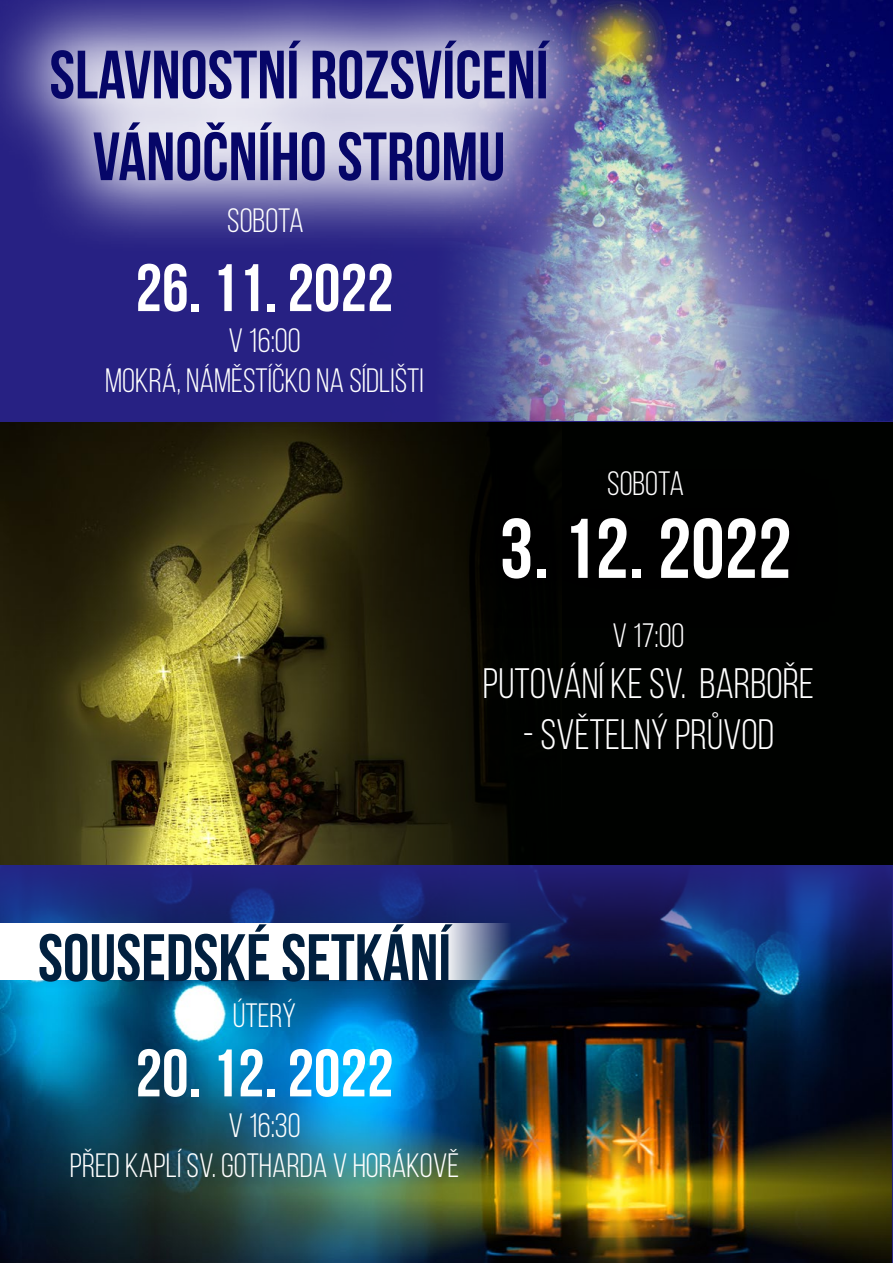
<style>
.page{position:relative;width:893px;height:1263px;background:#fff}
.page>*{position:absolute;margin:0;border:0;box-sizing:border-box;transform-origin:0 0}
.t1{font:700 84.45px "Bebas Neue";color:#fff}
.t2{font:700 68.1px "Bebas Neue";color:#060668}
.t3{font:700 67.05px "Bebas Neue";color:#fff}
.t4{font:700 67.05px "Bebas Neue";color:#01203f}
.t5{font:42.6px "Bebas Neue";color:#fff}
.t6{font:33.75px "Bebas Neue";color:#fff}
</style>
<div class="page">
<div style="left:0;top:0;width:893px;height:422px;background:#272183"></div>
<img style="left:0;top:864px;width:892px;height:399px">
<div style="left:0;top:422px;width:893px;height:442px;background:#000200"></div>
<img style="left:447px;top:0;width:446px;height:421px">
<img style="left:0;top:422px;width:508px;height:442px">
<div style="left:453px;top:469px;width:385px;height:159px;background:#000"></div>
<svg style="left:0;top:924px;width:536px;height:56px"></svg>
<svg style="left:0;top:0;width:621px;height:253px;background:#8886b8"></svg>
<p class="t2" style="left:50px;top:37px;width:501px">SLAVNOSTNÍ ROZSVÍCENÍ</p>
<p class="t2" style="left:93px;top:119px;width:414px">VÁNOČNÍHO STROMU</p>
<p class="t6" style="left:227px;top:203px;width:78px">SOBOTA</p>
<p class="t3" style="left:135px;top:251px;width:260px">26. 11. 2022</p>
<p class="t6" style="left:228px;top:322px;width:74px">V 16:00</p>
<p class="t6" style="left:105px;top:362px;width:320px">MOKRÁ, NÁMĚSTÍČKO NA SÍDLIŠTI</p>
<p class="t6" style="left:607px;top:465px;width:78px">SOBOTA</p>
<p class="t1" style="left:500px;top:502px;width:293px">3. 12. 2022</p>
<p class="t6" style="left:612px;top:617px;width:74px">V 17:00</p>
<p class="t5" style="left:483px;top:660px;width:333px">PUTOVÁNÍ KE SV. BARBOŘE</p>
<p class="t5" style="left:523px;top:711px;width:253px">- SVĚTELNÝ PRŮVOD</p>
<p class="t4" style="left:38px;top:921px;width:415px">SOUSEDSKÉ SETKÁNÍ</p>
<p class="t6" style="left:233px;top:997px;width:65px">ÚTERÝ</p>
<p class="t3" style="left:135px;top:1036px;width:260px">20. 12. 2022</p>
<p class="t6" style="left:228px;top:1107px;width:74px">V 16:30</p>
<p class="t6" style="left:70px;top:1148px;width:391px">PŘED KAPLÍ SV. GOTHARDA V HORÁKOVĚ</p>
</div>
